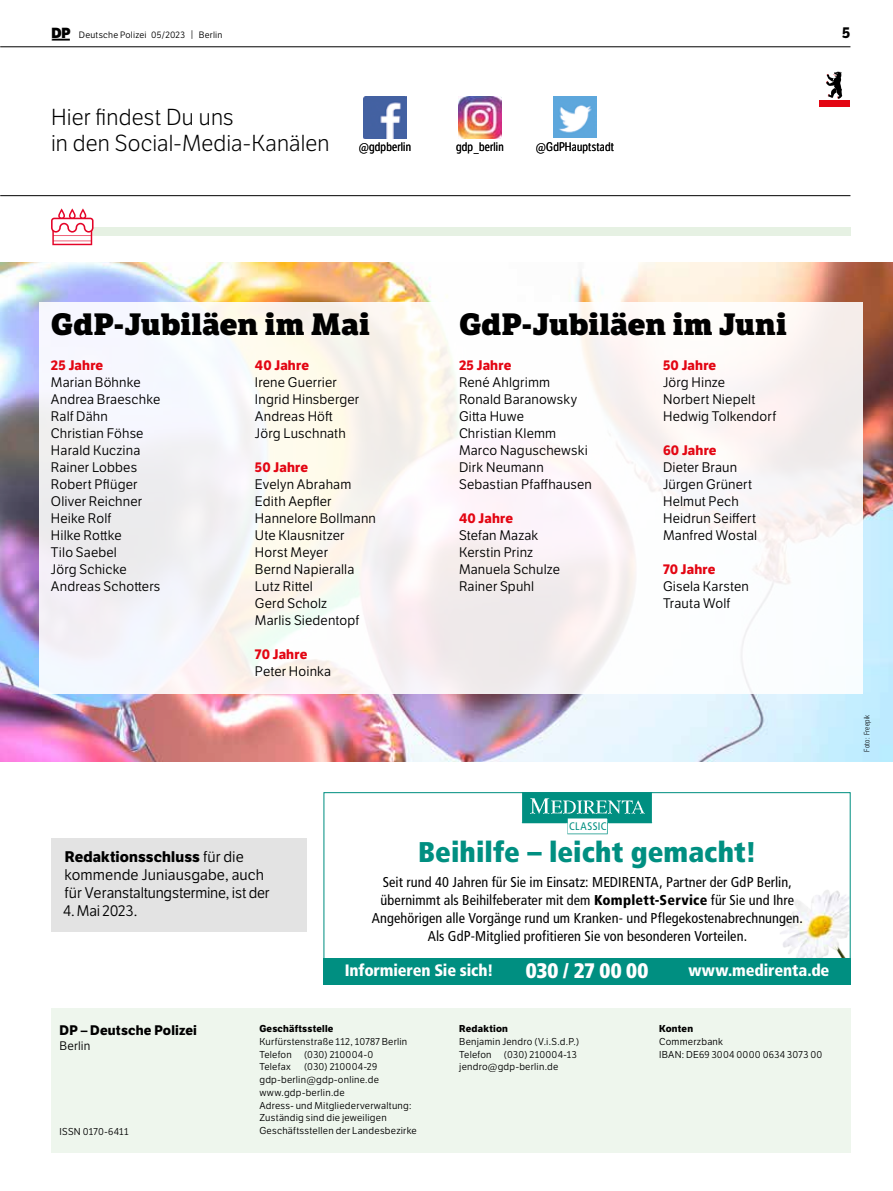
<style>
.page{position:relative;width:893px;height:1191px;background:#fff}
.page>*{position:absolute;margin:0;border:0;box-sizing:border-box;transform-origin:0 0}
.t1{font:800 30px "LFT Etica Sheriff";letter-spacing:.005em;color:#000}
.t2{font:900 condensed 28.5px "Frutiger";letter-spacing:.005em;color:#008f81}
.t3{font:22.5px/25.5px "LFT Etica Lt";letter-spacing:.01em;color:#000}
.t4{font:900 condensed 21px "Frutiger";color:#fff}
.t5{font:900 condensed 16.5px "Frutiger";letter-spacing:-.01em;color:#fff}
.t6{font:15px/18px "LFT Etica Bk";color:#000}
.t7{font:700 15px "LFT Etica";letter-spacing:.01em;color:#000}
.t8{font:condensed 14.25px/18px "Frutiger";letter-spacing:.005em;color:#000;text-align:center}
.t9{font:13.5px/17px "LFT Etica Bk";letter-spacing:.015em;color:#000}
.t10{font:700 13.5px "LFT Etica";letter-spacing:.015em;color:#e30613}
.t11{font:700 13.5px "LFT Etica";letter-spacing:.015em;color:#000}
.t12{font:12px "LFT Etica Condensed";letter-spacing:.015em;color:#000}
.t13{font:12px "LFT Etica Bk";letter-spacing:.02em;color:#000}
.t14{font:condensed 10.95px "Frutiger";letter-spacing:.035em;color:#008f81}
.t15{font:9.75px/12.8px "LFT Etica Bk";letter-spacing:.025em;color:#000}
.t16{font:700 9.75px "LFT Etica";letter-spacing:.025em;color:#000}
.t17{font:9px "LFT Etica Bk";letter-spacing:.025em;color:#000}
.t18{font:300 7.5px "LFT Etica Condensed";letter-spacing:.02em;color:#000}
.s1{font-family:"LFT Etica XB";font-size:14.25px}
.s2{font-size:9.3px}
.s3{font-family:"LFT Etica Bk";font-weight:400}
.s4{font-weight:900}
</style>
<div class="page">
<hr style="left:0;top:195px;width:850px;height:1px;background:#000">
<hr style="left:0;top:47px;width:850px;height:1px;background:#000">
<svg style="left:52px;top:39px;width:18px;height:2px"></svg>
<div style="left:820px;top:100px;width:30px;height:6px;background:#e30613"></div>
<svg style="left:826px;top:71px;width:16px;height:28px"></svg>
<img style="left:364px;top:96px;width:42px;height:43px">
<img style="left:459px;top:96px;width:42px;height:43px">
<img style="left:554px;top:97px;width:42px;height:41px">
<img style="left:1px;top:262px;width:892px;height:499px">
<div style="left:39px;top:302px;width:824px;height:391px;background:linear-gradient(to right,#f5f3f3,#fcf8f7)"></div>
<div style="left:55px;top:227px;width:795px;height:9px;background:#e6f1e3"></div>
<svg style="left:51px;top:208px;width:43px;height:37px"></svg>
<div style="left:51px;top:1008px;width:799px;height:144px;background:#eef6ed"></div>
<img style="left:780px;top:890px;width:69px;height:68px">
<img style="left:522px;top:792px;width:131px;height:42px">
<div style="left:570px;top:819px;width:36px;height:12px;background:#fff"></div>
<div style="left:323px;top:958px;width:528px;height:26px;background:#008f81"></div>
<div style="left:51px;top:838px;width:255px;height:93px;background:#e3e3e3"></div>
<p class="t17" style="left:52px;top:29px;width:172px"><span class="s1">DP</span> Deutsche Polizei 05/2023 <span class="s2">|</span> Berlin</p>
<p class="t7" style="left:842px;top:23px;width:10px">5</p>
<h3 class="t3" style="left:51px;top:106px;width:280px">Hier findest Du uns<br>in den Social-Media-Kanälen</h3>
<p class="t12" style="left:359px;top:140px;width:54px">@gdpberlin</p>
<p class="t12" style="left:456px;top:140px;width:49px">gdp_berlin</p>
<p class="t12" style="left:536px;top:140px;width:80px">@GdPHauptstadt</p>
<h1 class="t1" style="left:51px;top:305px;width:320px">GdP-Jubiläen im Mai</h1>
<p class="t10" style="left:51px;top:357px;width:54px">25 Jahre</p>
<p class="t9" style="left:51px;top:374px;width:111px">Marian Böhnke<br>Andrea Braeschke<br>Ralf Dähn<br>Christian Föhse<br>Harald Kuczina<br>Rainer Lobbes<br>Robert Pflüger<br>Oliver Reichner<br>Heike Rolf<br>Hilke Rottke<br>Tilo Saebel<br>Jörg Schicke<br>Andreas Schotters</p>
<p class="t10" style="left:255px;top:357px;width:55px">40 Jahre</p>
<p class="t9" style="left:255px;top:374px;width:106px">Irene Guerrier<br>Ingrid Hinsberger<br>Andreas Höft<br>Jörg Luschnath</p>
<p class="t10" style="left:255px;top:459px;width:55px">50 Jahre</p>
<p class="t9" style="left:255px;top:476px;width:123px">Evelyn Abraham<br>Edith Aepfler<br>Hannelore Bollmann<br>Ute Klausnitzer<br>Horst Meyer<br>Bernd Napieralla<br>Lutz Rittel<br>Gerd Scholz<br>Marlis Siedentopf</p>
<p class="t10" style="left:255px;top:646px;width:54px">70 Jahre</p>
<p class="t9" style="left:255px;top:663px;width:78px">Peter Hoinka</p>
<h1 class="t1" style="left:459px;top:305px;width:329px">GdP-Jubiläen im Juni</h1>
<p class="t10" style="left:459px;top:357px;width:54px">25 Jahre</p>
<p class="t9" style="left:459px;top:374px;width:135px">René Ahlgrimm<br>Ronald Baranowsky<br>Gitta Huwe<br>Christian Klemm<br>Marco Naguschewski<br>Dirk Neumann<br>Sebastian Pfaffhausen</p>
<p class="t10" style="left:459px;top:510px;width:55px">40 Jahre</p>
<p class="t9" style="left:459px;top:527px;width:102px">Stefan Mazak<br>Kerstin Prinz<br>Manuela Schulze<br>Rainer Spuhl</p>
<p class="t10" style="left:663px;top:357px;width:55px">50 Jahre</p>
<p class="t9" style="left:663px;top:374px;width:115px">Jörg Hinze<br>Norbert Niepelt<br>Hedwig Tolkendorf</p>
<p class="t10" style="left:663px;top:442px;width:55px">60 Jahre</p>
<p class="t9" style="left:663px;top:459px;width:96px">Dieter Braun<br>Jürgen Grünert<br>Helmut Pech<br>Heidrun Seiffert<br>Manfred Wostal</p>
<p class="t10" style="left:663px;top:561px;width:54px">70 Jahre</p>
<p class="t9" style="left:663px;top:578px;width:87px">Gisela Karsten<br>Trauta Wolf</p>
<p class="t14" style="left:569px;top:819px;width:39px">CLASSIC</p>
<p class="t7" style="left:65px;top:847px;width:181px">Redaktionsschluss <span class="s3">für die</span></p>
<p class="t6" style="left:64px;top:865px;width:207px">kommende Juniausgabe, auch für Veranstaltungstermine, ist der</p>
<p class="t6" style="left:63px;top:901px;width:76px">4. Mai 2023.</p>
<h2 class="t2" style="left:418px;top:834px;width:340px">Beihilfe – leicht gemacht!</h2>
<p class="t8" style="left:372px;top:873px;width:433px">Seit rund 40 Jahren für Sie im Einsatz: MEDIRENTA, Partner der GdP Berlin, übernimmt als Beihilfeberater mit dem <span class="s4">Komplett-Service</span> für Sie und Ihre Angehörigen alle Vorgänge rund um Kranken- und Pflegekostenabrechnungen.<br>Als GdP-Mitglied profitieren Sie von besonderen Vorteilen.</p>
<p class="t5" style="left:345px;top:960px;width:150px">Informieren Sie sich!</p>
<h3 class="t4" style="left:526px;top:958px;width:124px">030 / 27 00 00</h3>
<p class="t5" style="left:688px;top:960px;width:142px">www.medirenta.de</p>
<p class="t11" style="left:60px;top:1021px;width:139px">DP – Deutsche Polizei</p>
<p class="t13" style="left:60px;top:1038px;width:33px">Berlin</p>
<p class="t15" style="left:60px;top:1125px;width:71px">ISSN 0170-6411</p>
<p class="t16" style="left:259px;top:1022px;width:76px">Geschäftsstelle</p>
<p class="t15" style="left:259px;top:1035px;width:149px">Kurfürstenstraße 112, 10787 Berlin<br>Telefon</p>
<p class="t15" style="left:304px;top:1048px;width:71px">(030) 210004-0</p>
<p class="t15" style="left:259px;top:1060px;width:33px">Telefax</p>
<p class="t15" style="left:259px;top:1060px;width:159px;text-indent:45px">(030) 210004-29 gdp-berlin@gdp-online.de www.gdp-berlin.de<br>Adress- und Mitgliederverwaltung:<br>Zuständig sind die jeweiligen<br>Geschäftsstellen der Landesbezirke</p>
<p class="t16" style="left:459px;top:1022px;width:50px">Redaktion</p>
<p class="t15" style="left:459px;top:1035px;width:121px">Benjamin Jendro (V.i.S.d.P.)<br>Telefon</p>
<p class="t15" style="left:459px;top:1048px;width:119px;text-indent:45px">(030) 210004-13 jendro@gdp-berlin.de</p>
<p class="t16" style="left:659px;top:1022px;width:35px">Konten</p>
<p class="t15" style="left:659px;top:1035px;width:165px">Commerzbank<br>IBAN: DE69 3004 0000 0634 3073 00</p>
<p class="t18" style="left:862px;top:751px;width:38px;rotate:-90deg">Foto: Freepik</p>
</div>
